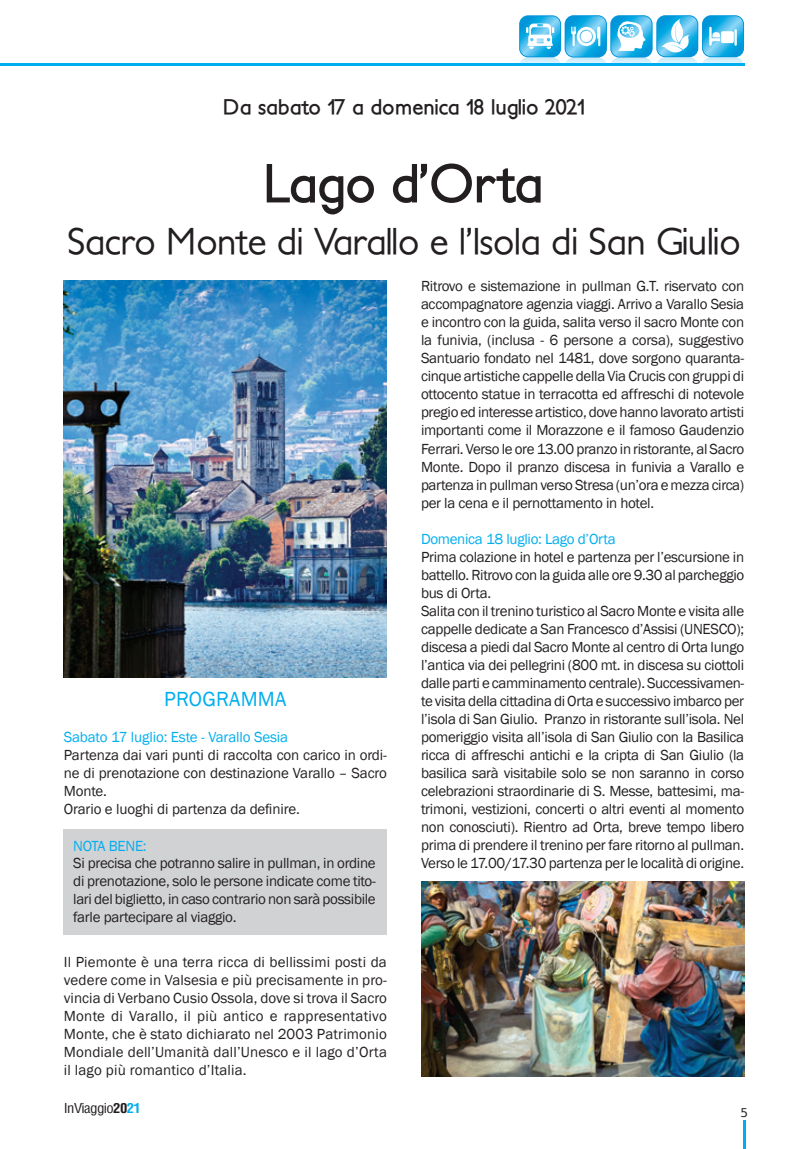
<style>
.page{position:relative;width:808px;height:1149px;background:#fff}
.page>*{position:absolute;margin:0;border:0;box-sizing:border-box;transform-origin:0 0}
.Corpo_testo_travel{font:700 52.5px "Petita";letter-spacing:-.02em;color:#231f20}
.Corpo_testo_travel-2{font:500 37.5px "Petita";letter-spacing:-.01em;color:#231f20}
.occhiello_travel{font:700 21px "Petita";color:#231f20}
.testo_travel{font:21px "Franklin Gothic";letter-spacing:.01em;color:#00aeef}
.Corpo_testo_travel-3{font:15px/18px "Franklin Gothic";letter-spacing:-.02em;color:#231f20;text-align:justify}
.Corpo_testo_travel-4{font:15px "Franklin Gothic";letter-spacing:-.02em;color:#00aeef}
.t1{font:condensed 13.35px "Helvetica";letter-spacing:-.04em;color:#231f20;scale:1.1 1}
.t2{font:12px "DejaVu Sans";color:#231f20}
.s1{font-weight:700}
.s2{font-weight:700;color:#00aeef}
</style>
<div class="page">
<hr style="left:743px;top:1119px;width:2px;height:29px;background:#00aeef">
<svg style="left:656px;top:15px;width:42px;height:42px"></svg>
<svg style="left:519px;top:15px;width:42px;height:42px"></svg>
<svg style="left:610px;top:15px;width:43px;height:43px"></svg>
<svg style="left:565px;top:15px;width:42px;height:43px"></svg>
<svg style="left:702px;top:15px;width:42px;height:42px"></svg>
<svg style="left:519px;top:16px;width:225px;height:48px"></svg>
<div style="left:64px;top:828px;width:323px;height:106px;background:#d1d2d4"></div>
<hr style="left:0;top:64px;width:744px;height:2px;background:#00aeef">
<img style="left:64px;top:281px;width:323px;height:396px">
<img style="left:421px;top:881px;width:323px;height:194px">
<p class="occhiello_travel" style="left:223px;top:94px;width:363px">Da sabato 17 a domenica 18 luglio 2021</p>
<p class="Corpo_testo_travel" style="left:265px;top:151px;width:280px">Lago d’Orta</p>
<p class="Corpo_testo_travel-2" style="left:67px;top:219px;width:675px">Sacro Monte di Varallo e l’Isola di San Giulio</p>
<p class="testo_travel" style="left:164px;top:686px;width:124px">PROGRAMMA</p>
<p class="Corpo_testo_travel-4" style="left:64px;top:727px;width:226px">Sabato 17 luglio: Este - Varallo Sesia</p>
<p class="Corpo_testo_travel-3" style="left:64px;top:746px;width:325px">Partenza dai vari punti di raccolta con carico in ordi&shy;ne di prenotazione con destinazione Varallo – Sacro Monte.</p>
<p class="Corpo_testo_travel-3" style="left:64px;top:800px;width:238px">Orario e luoghi di partenza da definire.</p>
<p class="Corpo_testo_travel-4" style="left:73px;top:836px;width:75px">NOTA BENE:</p>
<p class="Corpo_testo_travel-3" style="left:73px;top:854px;width:304px">Si precisa che potranno salire in pullman, in ordine di prenotazione, solo le persone indicate come tito&shy;lari del biglietto, in caso contrario non sarà possibile farle partecipare al viaggio.</p>
<p class="Corpo_testo_travel-3" style="left:64px;top:953px;width:325px">Il Piemonte è una terra ricca di bellissimi posti da vedere come in Valsesia e più precisamente in pro&shy;vincia di Verbano Cusio Ossola, dove si trova il Sacro Monte di Varallo, il più antico e rappresentativo Monte, che è stato dichiarato nel 2003 Patrimonio Mondiale dell’Umanità dall’Unesco e il lago d’Orta il lago più romantico d’Italia.</p>
<p class="t1" style="left:64px;top:1098px;width:72px">InViaggio<span class="s1">20</span><span class="s2">21</span></p>
<p class="Corpo_testo_travel-3" style="left:421px;top:277px;width:325px">Ritrovo e sistemazione in pullman G.T. riservato con accompagnatore agenzia viaggi. Arrivo a Varallo Sesia e incontro con la guida, salita verso il sacro Monte con la funivia, (inclusa - 6 persone a corsa), suggestivo Santuario fondato nel 1481, dove sorgono quaranta&shy;cinque artistiche cappelle della Via Crucis con gruppi di ottocento statue in terracotta ed affreschi di notevole pregio ed interesse artistico, dove hanno lavorato artisti importanti come il Morazzone e il famoso Gaudenzio Ferrari. Verso le ore 13.00 pranzo in ristorante, al Sacro Monte. Dopo il pranzo discesa in funivia a Varallo e partenza in pullman verso Stresa (un’ora e mezza circa) per la cena e il pernottamento in hotel.</p>
<p class="Corpo_testo_travel-4" style="left:421px;top:529px;width:196px">Domenica 18 luglio: Lago d’Orta</p>
<p class="Corpo_testo_travel-3" style="left:421px;top:547px;width:325px">Prima colazione in hotel e partenza per l’escursione in battello. Ritrovo con la guida alle ore 9.30 al parcheggio bus di Orta.</p>
<p class="Corpo_testo_travel-3" style="left:421px;top:601px;width:325px">Salita con il trenino turistico al Sacro Monte e visita alle cappelle dedicate a San Francesco d’Assisi (UNESCO); discesa a piedi dal Sacro Monte al centro di Orta lungo l’antica via dei pellegrini (800 mt. in discesa su ciottoli dalle parti e camminamento centrale). Successivamen&shy;te visita della cittadina di Orta e successivo imbarco per l’isola di San Giulio. Pranzo in ristorante sull’isola. Nel pomeriggio visita all’isola di San Giulio con la Basilica ricca di affreschi antichi e la cripta di San Giulio (la basilica sarà visitabile solo se non saranno in corso celebrazioni straordinarie di S. Messe, battesimi, ma&shy;trimoni, vestizioni, concerti o altri eventi al momento non conosciuti). Rientro ad Orta, breve tempo libero prima di prendere il trenino per fare ritorno al pullman.<br>Verso le 17.00/17.30 partenza per le località di origine.</p>
<p class="t2" style="left:740px;top:1102px;width:9px">5</p>
</div>
